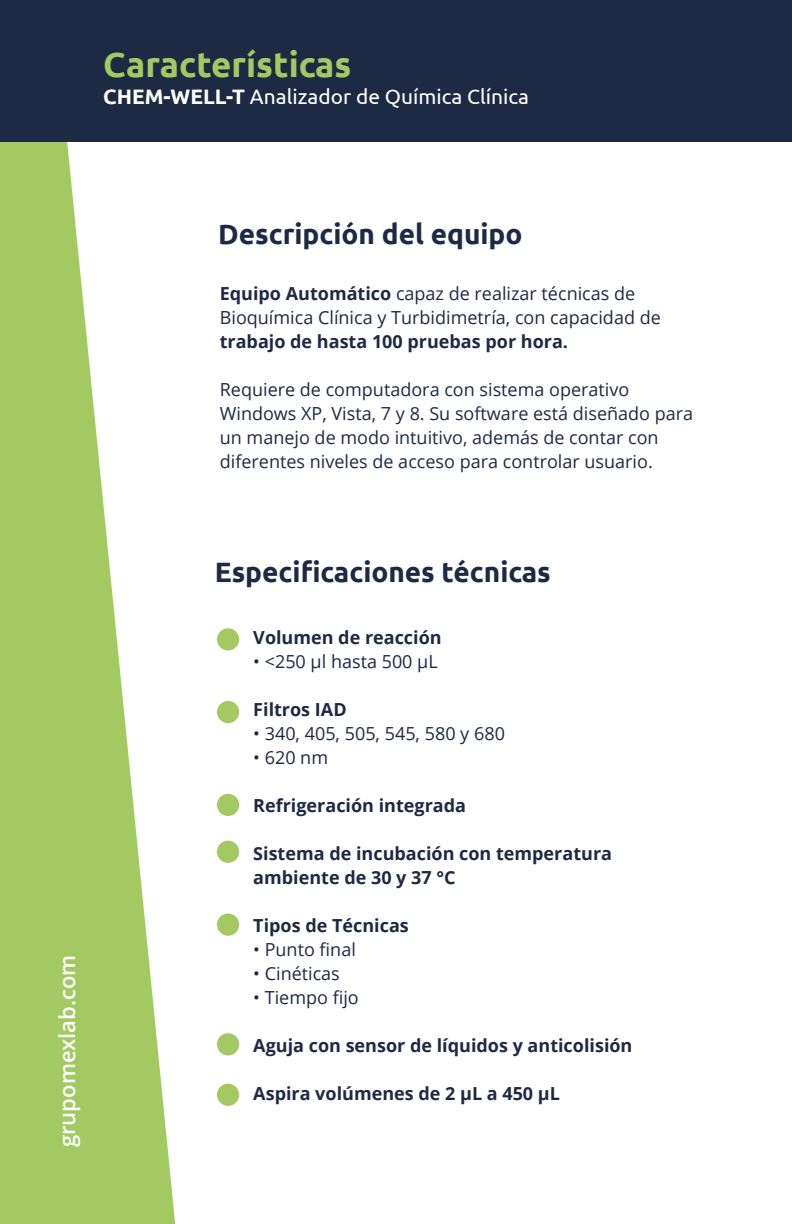
<style>
.page{position:relative;width:792px;height:1224px;background:#fff}
.page>*{position:absolute;margin:0;border:0;box-sizing:border-box;transform-origin:0 0}
.t1{font:700 34.8px "Ubuntu";color:#a3c962}
.t2{font:700 28px "Ubuntu";color:#1e2943}
.t3{font:600 22px "Open Sans";color:#fff}
.t4{font:20.8px "Ubuntu";color:#fff}
.t5{font:18px/24px "Open Sans";color:#1e2943}
.t6{font:700 18px/24px "Open Sans";color:#1e2943}
.s1{font-weight:700}
</style>
<div class="page">
<svg style="left:0;top:142px;width:175px;height:1082px;fill:#a3c962"></svg>
<div style="left:0;top:0;width:792px;height:142px;background:#1e2943"></div>
<div style="left:217px;top:628px;width:22px;height:23px;background:#a3c962;border-radius:50%"></div>
<div style="left:217px;top:701px;width:22px;height:22px;background:#a3c962;border-radius:50%"></div>
<div style="left:217px;top:841px;width:22px;height:22px;background:#a3c962;border-radius:50%"></div>
<div style="left:217px;top:794px;width:22px;height:22px;background:#a3c962;border-radius:50%"></div>
<div style="left:217px;top:914px;width:22px;height:22px;background:#a3c962;border-radius:50%"></div>
<div style="left:217px;top:1033px;width:22px;height:22px;background:#a3c962;border-radius:50%"></div>
<div style="left:217px;top:1084px;width:22px;height:22px;background:#a3c962;border-radius:50%"></div>
<h1 class="t1" style="left:103px;top:44px;width:250px">Características</h1>
<p class="t4" style="left:103px;top:84px;width:427px"><span class="s1">CHEM-WELL-T</span> Analizador de Química Clínica</p>
<p class="t3" style="left:52px;top:1147px;width:194px;rotate:-90deg">grupomexlab.com</p>
<h2 class="t2" style="left:218px;top:217px;width:306px">Descripción del equipo</h2>
<p class="t5" style="left:220px;top:281px;width:442px"><span class="s1">Equipo Automático</span> capaz de realizar técnicas de<br>Bioquímica Clínica y Turbidimetría, con capacidad de</p>
<p class="t6" style="left:220px;top:329px;width:350px">trabajo de hasta 100 pruebas por hora.</p>
<p class="t5" style="left:220px;top:377px;width:475px">Requiere de computadora con sistema operativo Windows XP, Vista, 7 y 8. Su software está diseñado para un manejo de modo intuitivo, además de contar con diferentes niveles de acceso para controlar usuario.</p>
<h2 class="t2" style="left:215px;top:555px;width:337px">Especificaciones técnicas</h2>
<p class="t6" style="left:253px;top:625px;width:190px">Volumen de reacción</p>
<p class="t5" style="left:253px;top:649px;width:186px">• &lt;250 μl hasta 500 μL</p>
<p class="t6" style="left:253px;top:697px;width:95px">Filtros IAD</p>
<p class="t5" style="left:253px;top:721px;width:253px">• 340, 405, 505, 545, 580 y 680</p>
<p class="t5" style="left:253px;top:745px;width:76px">• 620 nm</p>
<p class="t6" style="left:253px;top:793px;width:214px">Refrigeración integrada</p>
<p class="t6" style="left:253px;top:841px;width:360px">Sistema de incubación con temperatura ambiente de 30 y 37 °C</p>
<p class="t6" style="left:253px;top:913px;width:157px">Tipos de Técnicas</p>
<p class="t5" style="left:253px;top:937px;width:104px">• Punto final</p>
<p class="t5" style="left:253px;top:961px;width:88px">• Cinéticas</p>
<p class="t5" style="left:253px;top:985px;width:107px">• Tiempo fijo</p>
<p class="t6" style="left:253px;top:1033px;width:380px">Aguja con sensor de líquidos y anticolisión</p>
<p class="t6" style="left:253px;top:1081px;width:308px">Aspira volúmenes de 2 μL a 450 μL</p>
</div>
